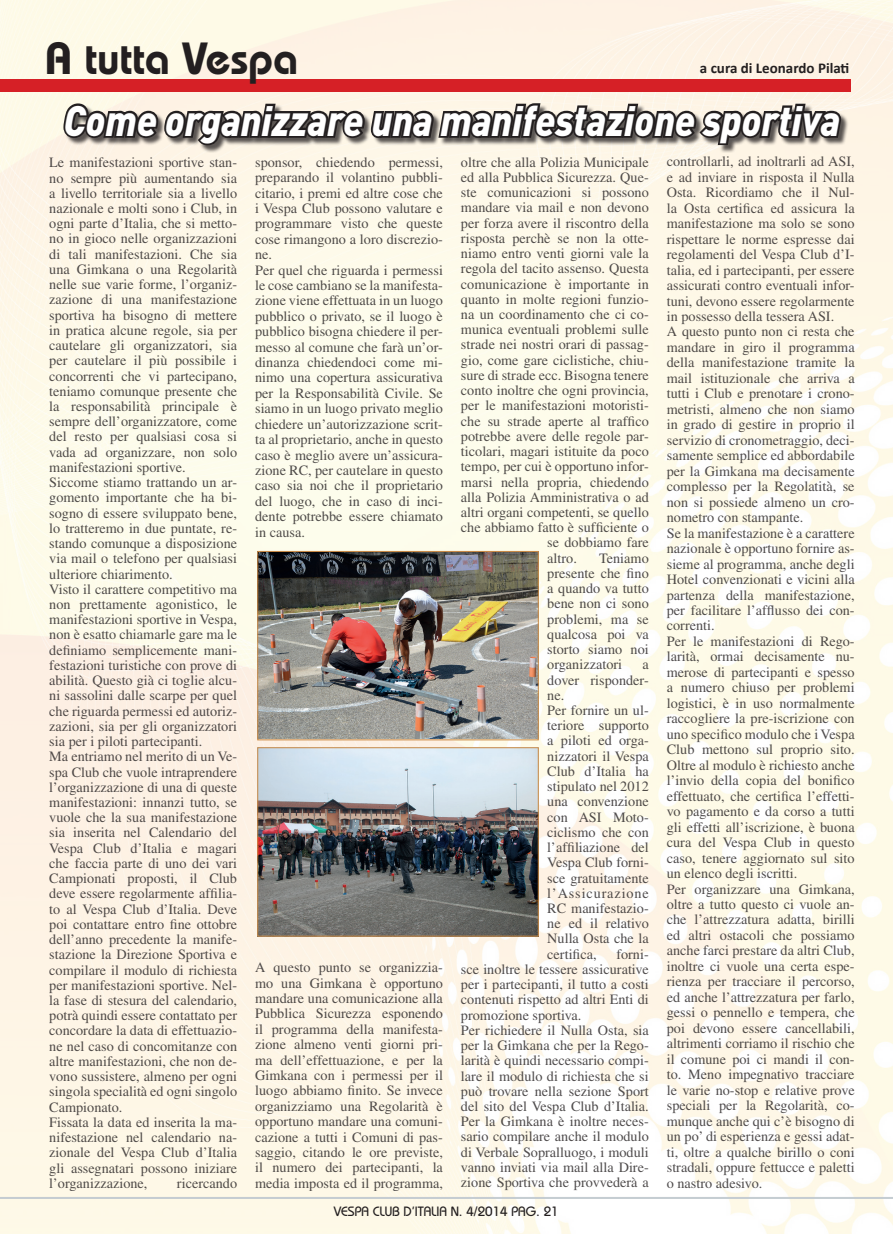
<style>
.page{position:relative;width:893px;height:1234px;background:#fff}
.page>*{position:absolute;margin:0;border:0;box-sizing:border-box;transform-origin:0 0}
.t1{font:600 45px "Bauhaus Std";color:#231f20}
.t2{font:italic 900 42px "DIN";color:#fff;scale:.9 1}
.t3{font:700 15px "Calibri";color:#231f20}
.t4{font:14.25px/15.1px "Times";color:#231f20}
.t5{font:500 13.5px "Bauhaus Std";color:#231f20}
</style>
<div class="page">
<img style="left:0;top:0;width:893px;height:1233px">
<div style="left:0;top:79px;width:850px;height:12px;background:#d62026"></div>
<hr style="left:0;top:1196px;width:893px;height:1px;background:#c3cbd1">
<hr style="left:0;top:1197px;width:893px;height:1px;background:#c3cbd1">
<img style="left:259px;top:749px;width:278px;height:185px">
<div style="left:257px;top:747px;width:282px;height:189px;border:1px solid #cb8b46"></div>
<img style="left:259px;top:553px;width:278px;height:185px">
<div style="left:257px;top:551px;width:282px;height:189px;border:1px solid #cb8b46"></div>
<svg style="left:61px;top:100px;width:782px;height:76px;background:#afa89f"></svg>
<h1 class="t1" style="left:45px;top:31px;width:255px">A tutta Vespa</h1>
<p class="t3" style="left:700px;top:58px;width:151px">a cura di Leonardo Pilati</p>
<h2 class="t2" style="left:64px;top:93px;width:864px">Come organizzare una manifestazione sportiva</h2>
<p class="t4" style="left:49px;top:155px;width:189px">Le manifestazioni sportive stan&shy;no sempre più aumentando sia a livello territoriale sia a livello nazionale e molti sono i Club, in ogni parte d’Italia, che si metto&shy;no in gioco nelle organizzazioni di tali manifestazioni. Che sia una Gimkana o una Regolarità nelle sue varie forme, l’organiz&shy;zazione di una manifestazione sportiva ha bisogno di mettere in pratica alcune regole, sia per cautelare gli organizzatori, sia per cautelare il più possibile i concorrenti che vi partecipano, teniamo comunque presente che la responsabilità principale è sempre dell’organizzatore, come del resto per qualsiasi cosa si vada ad organizzare, non solo manifestazioni sportive.<br>Siccome stiamo trattando un ar&shy;gomento importante che ha bi&shy;sogno di essere sviluppato bene, lo tratteremo in due puntate, re&shy;stando comunque a disposizione via mail o telefono per qualsiasi ulteriore chiarimento.<br>Visto il carattere competitivo ma non prettamente agonistico, le manifestazioni sportive in Vespa, non è esatto chiamarle gare ma le definiamo semplicemente mani&shy;festazioni turistiche con prove di abilità. Questo già ci toglie alcu&shy;ni sassolini dalle scarpe per quel che riguarda permessi ed autoriz&shy;zazioni, sia per gli organizzatori sia per i piloti partecipanti.<br>Ma entriamo nel merito di un Ve&shy;spa Club che vuole intraprendere l’organizzazione di una di queste manifestazioni: innanzi tutto, se vuole che la sua manifestazione sia inserita nel Calendario del<br>Vespa Club d’Italia e magari che faccia parte di uno dei vari<br>Campionati proposti, il Club deve essere regolarmente affilia&shy;to al Vespa Club d’Italia. Deve poi contattare entro fine ottobre dell’anno precedente la manife&shy;stazione la Direzione Sportiva e compilare il modulo di richiesta per manifestazioni sportive. Nel&shy;la fase di stesura del calendario, potrà quindi essere contattato per concordare la data di effettuazio&shy;ne nel caso di concomitanze con altre manifestazioni, che non de&shy;vono sussistere, almeno per ogni singola specialità ed ogni singolo<br>Campionato.<br>Fissata la data ed inserita la ma&shy;nifestazione nel calendario na&shy;zionale del Vespa Club d’Italia gli assegnatari possono iniziare l’organizzazione,</p>
<p class="t4" style="left:177px;top:1174px;width:62px">ricercando</p>
<p class="t4" style="left:255px;top:154px;width:189px">sponsor, chiedendo permessi, preparando il volantino pubbli&shy;citario, i premi ed altre cose che i Vespa Club possono valutare e programmare visto che queste cose rimangono a loro discrezio&shy;ne.<br>Per quel che riguarda i permessi le cose cambiano se la manifesta&shy;zione viene effettuata in un luogo pubblico o privato, se il luogo è pubblico bisogna chiedere il per&shy;messo al comune che farà un’or&shy;dinanza chiedendoci come mi&shy;nimo una copertura assicurativa per la Responsabilità Civile. Se siamo in un luogo privato meglio chiedere un’autorizzazione scrit&shy;ta al proprietario, anche in questo caso è meglio avere un’assicura&shy;zione RC, per cautelare in questo caso sia noi che il proprietario del luogo, che in caso di inci&shy;dente potrebbe essere chiamato in causa.</p>
<p class="t4" style="left:255px;top:959px;width:189px;text-align:justify">A questo punto se organizzia&shy;mo una Gimkana è opportuno mandare una comunicazione alla Pubblica Sicurezza esponendo il programma della manifesta&shy;zione almeno venti giorni pri&shy;ma dell’effettuazione, e per la Gimkana con i permessi per il luogo abbiamo finito. Se invece organizziamo una Regolarità è opportuno mandare una comuni&shy;cazione a tutti i Comuni di pas&shy;saggio, citando le ore previste, il numero dei partecipanti, la media imposta ed il programma,</p>
<p class="t4" style="left:461px;top:154px;width:189px">oltre che alla Polizia Municipale</p>
<p class="t4" style="left:461px;top:169px;width:189px">ed alla Pubblica Sicurezza. Que-</p>
<p class="t4" style="left:461px;top:185px;width:189px">ste comunicazioni si possono</p>
<p class="t4" style="left:461px;top:200px;width:189px">mandare via mail e non devono</p>
<p class="t4" style="left:461px;top:215px;width:189px">per forza avere il riscontro della</p>
<p class="t4" style="left:461px;top:230px;width:189px">risposta perchè se non la otte-</p>
<p class="t4" style="left:461px;top:246px;width:189px">niamo entro venti giorni vale la</p>
<p class="t4" style="left:461px;top:261px;width:189px">regola del tacito assenso. Questa</p>
<p class="t4" style="left:461px;top:276px;width:189px">comunicazione è importante in</p>
<p class="t4" style="left:461px;top:291px;width:189px">quanto in molte regioni funzio-</p>
<p class="t4" style="left:461px;top:306px;width:189px">na un coordinamento che ci co-</p>
<p class="t4" style="left:461px;top:322px;width:189px">munica eventuali problemi sulle</p>
<p class="t4" style="left:461px;top:337px;width:189px">strade nei nostri orari di passag-</p>
<p class="t4" style="left:461px;top:352px;width:189px">gio, come gare ciclistiche, chiu-</p>
<p class="t4" style="left:461px;top:367px;width:189px">sure di strade ecc. Bisogna tenere</p>
<p class="t4" style="left:461px;top:382px;width:189px">conto inoltre che ogni provincia,</p>
<p class="t4" style="left:461px;top:398px;width:189px">per le manifestazioni motoristi-</p>
<p class="t4" style="left:461px;top:413px;width:189px">che su strade aperte al traffico</p>
<p class="t4" style="left:461px;top:428px;width:189px">potrebbe avere delle regole par-</p>
<p class="t4" style="left:461px;top:443px;width:189px">ticolari, magari istituite da poco</p>
<p class="t4" style="left:461px;top:459px;width:189px">tempo, per cui è opportuno infor-</p>
<p class="t4" style="left:461px;top:474px;width:189px">marsi nella propria, chiedendo</p>
<p class="t4" style="left:461px;top:489px;width:189px">alla Polizia Amministrativa o ad</p>
<p class="t4" style="left:461px;top:504px;width:189px">altri organi competenti, se quello</p>
<p class="t4" style="left:461px;top:519px;width:189px">che abbiamo fatto è sufficiente o</p>
<p class="t4" style="left:547px;top:535px;width:103px">se dobbiamo fare</p>
<p class="t4" style="left:547px;top:550px;width:31px">altro.</p>
<p class="t4" style="left:547px;top:550px;width:103px;text-align:justify;text-indent:52px">Teniamo presente che fino a quando va tutto bene non ci sono problemi, ma se qualcosa poi va storto siamo noi organizzatori</p>
<p class="t4" style="left:547px;top:656px;width:103px;text-indent:95px">a dover risponder&shy;ne.<br>Per fornire un ul&shy;teriore supporto a piloti ed orga&shy;nizzatori il Vespa<br>Club d’Italia ha stipulato nel 2012 una convenzione con ASI Moto&shy;ciclismo che con l’affiliazione del<br>Vespa Club forni&shy;sce gratuitamente l’Assicurazione<br>RC manifestazio&shy;ne ed il relativo<br>Nulla Osta che la certifica,</p>
<p class="t4" style="left:461px;top:946px;width:189px;text-indent:155px">forni&shy;sce inoltre le tessere assicurative per i partecipanti, il tutto a costi contenuti rispetto ad altri Enti di promozione sportiva.<br>Per richiedere il Nulla Osta, sia per la Gimkana che per la Rego&shy;larità è quindi necessario compi&shy;lare il modulo di richiesta che si può trovare nella sezione Sport del sito del Vespa Club d’Italia.<br>Per la Gimkana è inoltre neces&shy;sario compilare anche il modulo di Verbale Sopralluogo, i moduli vanno inviati via mail alla Dire&shy;zione Sportiva che provvederà a</p>
<p class="t5" style="left:334px;top:1202px;width:227px">VESPA CLUB D’ITALIA N. 4/2014 PAG. 21</p>
<p class="t4" style="left:667px;top:154px;width:189px">controllarli, ad inoltrarli ad ASI, e ad inviare in risposta il Nulla<br>Osta. Ricordiamo che il Nul&shy;la Osta certifica ed assicura la manifestazione ma solo se sono rispettare le norme espresse dai regolamenti del Vespa Club d’I&shy;talia, ed i partecipanti, per essere assicurati contro eventuali infor&shy;tuni, devono essere regolarmente in possesso della tessera ASI.<br>A questo punto non ci resta che mandare in giro il programma della manifestazione tramite la mail istituzionale che arriva a tutti i Club e prenotare i crono&shy;metristi, almeno che non siamo in grado di gestire in proprio il servizio di cronometraggio, deci&shy;samente semplice ed abbordabile per la Gimkana ma decisamente complesso per la Regolatità, se non si possiede almeno un cro&shy;nometro con stampante.<br>Se la manifestazione è a carattere nazionale è opportuno fornire as&shy;sieme al programma, anche degli<br>Hotel convenzionati e vicini alla partenza della manifestazione, per facilitare l’afflusso dei con&shy;correnti.<br>Per le manifestazioni di Rego&shy;larità, ormai decisamente nu&shy;merose di partecipanti e spesso a numero chiuso per problemi logistici, è in uso normalmente raccogliere la pre-iscrizione con uno specifico modulo che i Vespa<br>Club mettono sul proprio sito.<br>Oltre al modulo è richiesto anche l’invio della copia del bonifico effettuato, che certifica l’effetti&shy;vo pagamento e da corso a tutti gli effetti all’iscrizione, è buona cura del Vespa Club in questo caso, tenere aggiornato sul sito un elenco degli iscritti.<br>Per organizzare una Gimkana, oltre a tutto questo ci vuole an&shy;che l’attrezzatura adatta, birilli ed altri ostacoli che possiamo anche farci prestare da altri Club, inoltre ci vuole una certa espe&shy;rienza per tracciare il percorso, ed anche l’attrezzatura per farlo, gessi o pennello e tempera, che poi devono essere cancellabili, altrimenti corriamo il rischio che il comune poi ci mandi il con&shy;to. Meno impegnativo tracciare le varie no-stop e relative prove speciali per la Regolarità, co&shy;munque anche qui c’è bisogno di un po’ di esperienza e gessi adat&shy;ti, oltre a qualche birillo o coni stradali, oppure fettucce e paletti o nastro adesivo.</p>
</div>
